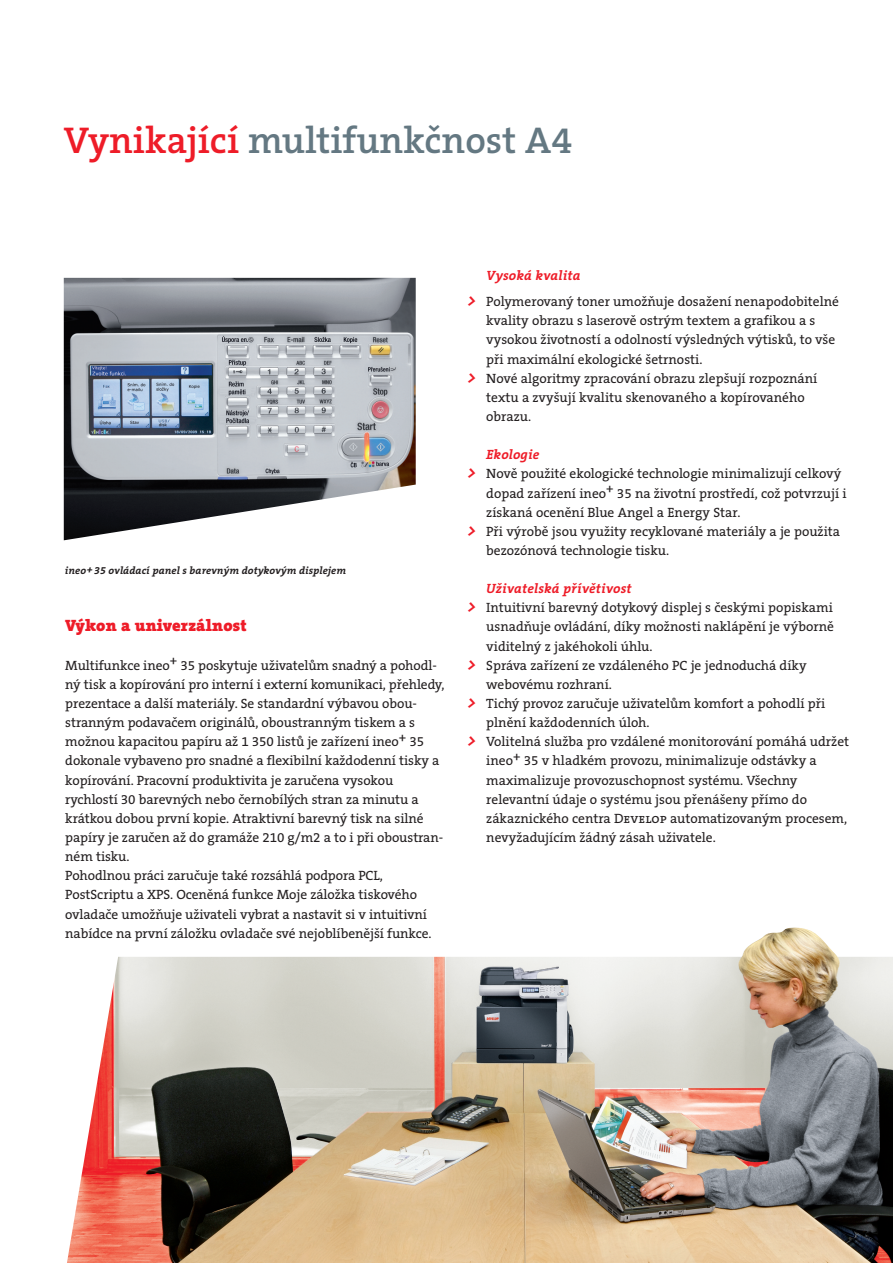
<style>
.page{position:relative;width:893px;height:1263px;background:#fff}
.page>*{position:absolute;margin:0;border:0;box-sizing:border-box;transform-origin:0 0}
.t1{font:600 37.5px "The Serif CE";color:#647882}
.t2{font:900 16.5px "The Serif CE";letter-spacing:.01em;color:#ee1c28}
.t3{font:13.5px/19.2px "The Serif CE";letter-spacing:-.005em;color:#231f20}
.t4{font:italic 700 13.5px "The Serif CE";letter-spacing:.01em;color:#ee1c28}
.t5{font:italic 700 10.5px "The Serif CE";letter-spacing:.005em;color:#231f20}
.s1{color:#ee1c28}
.s2{font-weight:700;font-style:italic;color:#ee1c28}
.s3{font-weight:700;font-style:italic;font-size:16.5px;color:#ee1c28}
.s4{font-family:"The Serif Caps"}
</style>
<div class="page">
<img style="left:67px;top:957px;width:826px;height:306px">
<img style="left:150px;top:927px;width:691px;height:244px">
<img style="left:64px;top:278px;width:352px;height:262px">
<h1 class="t1" style="left:64px;top:121px;width:510px"><span class="s1">Vynikající</span> multifunkčnost A4</h1>
<p class="t5" style="left:65px;top:565px;width:283px">ineo+ 35 ovládací panel s barevným dotykovým displejem</p>
<p class="t2" style="left:65px;top:617px;width:183px">Výkon a univerzálnost</p>
<p class="t3" style="left:65px;top:656px;width:381px">Multifunkce ineo+ 35 poskytuje uživatelům snadný a pohodl&shy;ný tisk a kopírování pro interní i externí komunikaci, přehledy, prezentace a další materiály. Se standardní výbavou obou&shy;stranným podavačem originálů, oboustranným tiskem a s možnou kapacitou papíru až 1 350 listů je zařízení ineo+ 35 dokonale vybaveno pro snadné a flexibilní každodenní tisky a kopírování. Pracovní produktivita je zaručena vysokou rychlostí 30 barevných nebo černobílých stran za minutu a krátkou dobou první kopie. Atraktivní barevný tisk na silné papíry je zaručen až do gramáže 210 g/m2 a to i při oboustran&shy;ném tisku.<br>Pohodlnou práci zaručuje také rozsáhlá podpora PCL, PostScriptu a XPS. Oceněná funkce Moje záložka tiskového ovladače umožňuje uživateli vybrat a nastavit si v intuitivní nabídce na první záložku ovladače své nejoblíbenější funkce.</p>
<p class="t3" style="left:467px;top:263px;width:374px;line-height:26.1px;text-indent:19px"><span class="s2">Vysoká kvalita<br></span><span class="s3">&gt;</span> Polymerovaný toner umožňuje dosažení nenapodobitelné</p>
<p class="t3" style="left:486px;top:312px;width:331px">kvality obrazu s laserově ostrým textem a grafikou a s</p>
<p class="t3" style="left:486px;top:331px;width:351px">vysokou životností a odolností výsledných výtisků, to vše</p>
<p class="t3" style="left:486px;top:350px;width:218px">při maximální ekologické šetrnosti.</p>
<p class="t3" style="left:467px;top:369px;width:352px"><span class="s3">&gt;</span> Nové algoritmy zpracování obrazu zlepšují rozpoznání</p>
<p class="t3" style="left:486px;top:388px;width:320px">textu a zvyšují kvalitu skenovaného a kopírovaného</p>
<p class="t3" style="left:486px;top:407px;width:46px">obrazu.</p>
<p class="t4" style="left:486px;top:448px;width:55px">Ekologie</p>
<p class="t3" style="left:467px;top:465px;width:376px"><span class="s3">&gt;</span> Nově použité ekologické technologie minimalizují celkový</p>
<p class="t3" style="left:486px;top:484px;width:362px">dopad zařízení ineo+ 35 na životní prostředí, což potvrzují i</p>
<p class="t3" style="left:486px;top:503px;width:256px">získaná ocenění Blue Angel a Energy Star.</p>
<p class="t3" style="left:467px;top:522px;width:374px"><span class="s3">&gt;</span> Při výrobě jsou využity recyklované materiály a je použita</p>
<p class="t3" style="left:486px;top:541px;width:184px">bezozónová technologie tisku.</p>
<p class="t4" style="left:486px;top:582px;width:147px">Uživatelská přívětivost</p>
<p class="t3" style="left:467px;top:599px;width:367px"><span class="s3">&gt;</span> Intuitivní barevný dotykový displej s českými popiskami</p>
<p class="t3" style="left:486px;top:618px;width:349px">usnadňuje ovládání, díky možnosti naklápění je výborně</p>
<p class="t3" style="left:486px;top:637px;width:168px">viditelný z jakéhokoli úhlu.</p>
<p class="t3" style="left:467px;top:656px;width:341px"><span class="s3">&gt;</span> Správa zařízení ze vzdáleného PC je jednoduchá díky</p>
<p class="t3" style="left:486px;top:675px;width:127px">webovému rozhraní.</p>
<p class="t3" style="left:467px;top:694px;width:360px"><span class="s3">&gt;</span> Tichý provoz zaručuje uživatelům komfort a pohodlí při</p>
<p class="t3" style="left:486px;top:713px;width:165px">plnění každodenních úloh.</p>
<p class="t3" style="left:467px;top:733px;width:384px"><span class="s3">&gt;</span> Volitelná služba pro vzdálené monitorování pomáhá udržet</p>
<p class="t3" style="left:486px;top:752px;width:332px">ineo+ 35 v hladkém provozu, minimalizuje odstávky a</p>
<p class="t3" style="left:486px;top:771px;width:313px">maximalizuje provozuschopnost systému. Všechny</p>
<p class="t3" style="left:486px;top:790px;width:322px">relevantní údaje o systému jsou přenášeny přímo do</p>
<p class="t3" style="left:486px;top:809px;width:362px">zákaznického centra <span class="s4">Develop</span> automatizovaným procesem,</p>
<p class="t3" style="left:486px;top:828px;width:231px">nevyžadujícím žádný zásah uživatele.</p>
</div>
